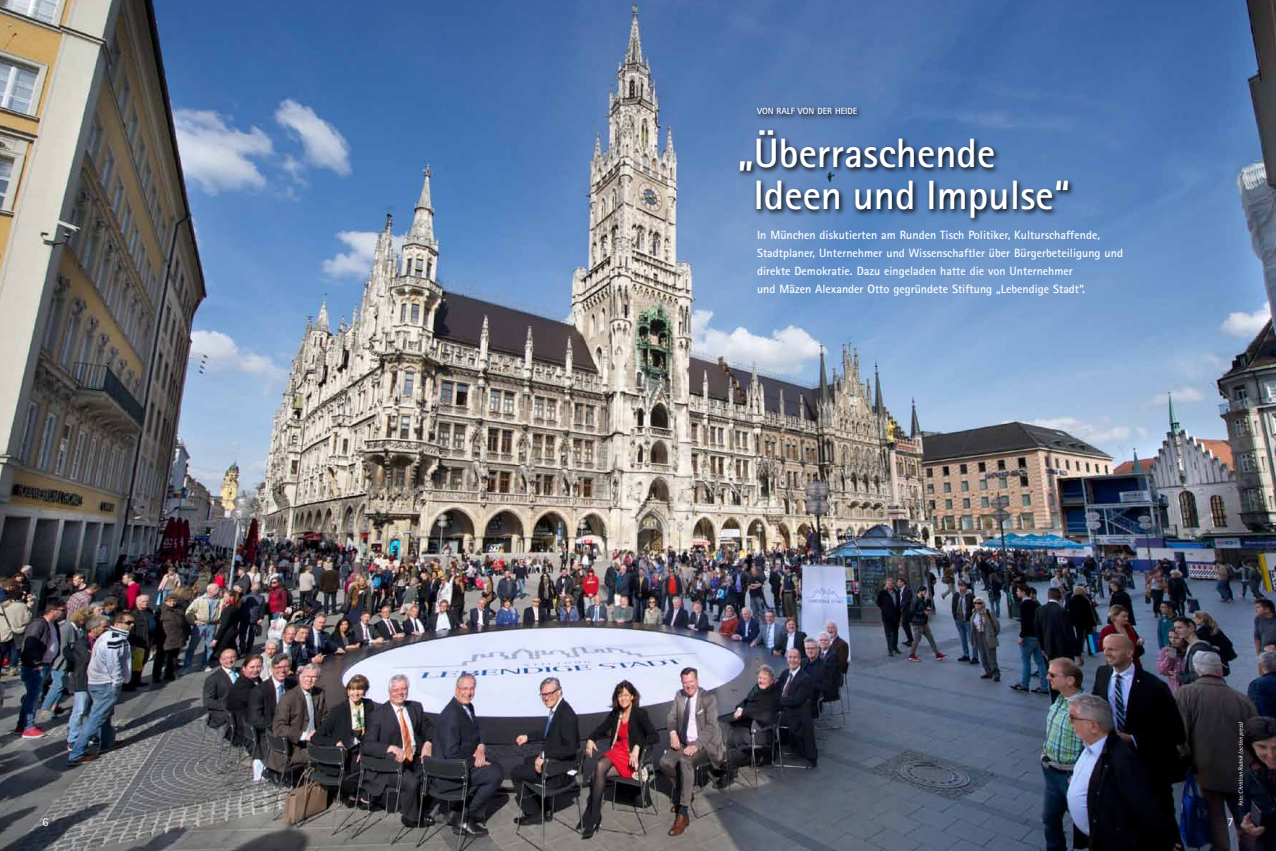
<style>
.page{position:relative;width:1276px;height:851px;background:#fff}
.page>*{position:absolute;margin:0;border:0;box-sizing:border-box;transform-origin:0 0}
.t1{font:700 41px/42px "Rotis Sans Serif";color:#fff}
.t2{font:700 12px/18px "Rotis Sans Serif";color:#fff}
.t3{font:12px "Rotis Sans Serif";color:#fff}
.t4{font:700 9px "Rotis Sans Serif";color:#fff}
.t5{font:italic 6px "Rotis Sans Serif";letter-spacing:-.01em;color:#fff}
</style>
<div class="page">
<img style="left:0;top:0;width:1276px;height:850px">
<svg style="left:737px;top:127px;width:338px;height:98px"></svg>
<svg style="left:754px;top:104px;width:110px;height:18px"></svg>
<p class="t4" style="left:757px;top:105px;width:102px">VON RALF VON DER HEIDE</p>
<h1 class="t1" style="left:753px;top:131px;width:318px;text-indent:-15px">„Überraschende<br>Ideen und Impulse“</h1>
<p class="t2" style="left:757px;top:226px;width:367px">In München diskutierten am Runden Tisch Politiker, Kulturschaffende, Stadtplaner, Unternehmer und Wissenschaftler über Bürgerbeteiligung und direkte Demokratie. Dazu eingeladen hatte die von Unternehmer<br>und Mäzen Alexander Otto gegründete Stiftung „Lebendige Stadt“.</p>
<p class="t5" style="left:1237px;top:806px;width:86px;rotate:-90deg">Foto: Christian Rudnik (action press)</p>
<p class="t3" style="left:43px;top:814px;width:7px">6</p>
<p class="t3" style="left:1227px;top:814px;width:7px">7</p>
</div>
